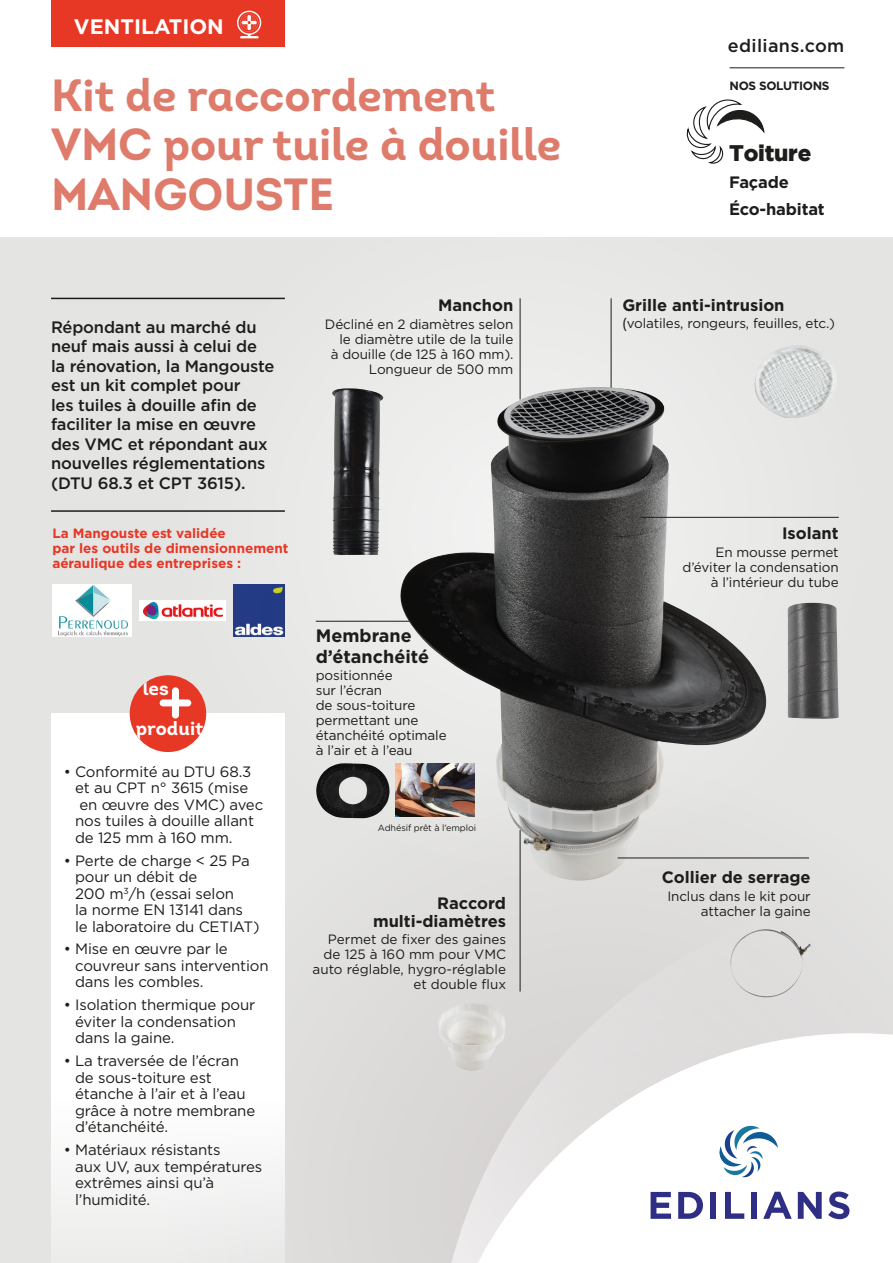
<style>
.page{position:relative;width:893px;height:1263px;background:#fff}
.page>*{position:absolute;margin:0;border:0;box-sizing:border-box;transform-origin:0 0}
.t1{font:45px/49.5px "Intro Bold Alt";letter-spacing:-.005em;color:#de7b6b}
.t2{font:900 22.5px "Gotham";letter-spacing:-.01em;color:#1d1d1b}
.t3{font:700 21px "Gotham";color:#fff}
.t4{font:700 19.05px/39.6px "Intro";color:#fff}
.t5{font:700 18px/20.4px "Gotham";color:#1d1d1b}
.t6{font:500 18px "Gotham";letter-spacing:.02em;color:#1d1d1b}
.t7{font:500 16.5px/19.5px "Gotham";letter-spacing:-.01em;color:#1d1d1b}
.t8{font:700 16.5px/18px "Gotham";color:#1d1d1b;text-align:right}
.t9{font:15px/16.5px "Gotham";letter-spacing:-.01em;color:#1d1d1b}
.t10{font:13.5px/15px "Gotham";letter-spacing:-.01em;color:#1d1d1b;text-align:right}
.t11{font:700 13.5px/15px "Gotham";color:#e73725}
.t12{font:700 12px "Gotham";letter-spacing:-.03em;color:#1d1d1b}
.t13{font:9px "Gotham";letter-spacing:-.01em;color:#1d1d1b}
.s1{font-family:"Bliss"}
</style>
<div class="page">
<div style="left:0;top:238px;width:893px;height:1025px;background:#e4e4e3"></div>
<svg style="left:354px;top:816px;width:455px;height:447px"></svg>
<hr style="left:520px;top:298px;width:1px;height:101px;background:#1d1d1b">
<hr style="left:611px;top:298px;width:1px;height:101px;background:#1d1d1b">
<hr style="left:520px;top:830px;width:1px;height:161px;background:#1d1d1b">
<div style="left:51px;top:0;width:234px;height:47px;background:#e73725"></div>
<svg style="left:237px;top:11px;width:24px;height:27px"></svg>
<img style="left:399px;top:387px;width:367px;height:493px">
<hr style="left:316px;top:621px;width:97px;height:1px;background:#1d1d1b">
<img style="left:742px;top:345px;width:94px;height:84px">
<img style="left:332px;top:388px;width:51px;height:167px">
<img style="left:788px;top:603px;width:51px;height:116px">
<hr style="left:618px;top:858px;width:191px;height:1px;background:#1d1d1b">
<hr style="left:641px;top:517px;width:198px;height:1px;background:#1d1d1b">
<div style="left:51px;top:714px;width:234px;height:549px;background:#fff"></div>
<div style="left:130px;top:675px;width:76px;height:77px;background:#e73725;border-radius:50%"></div>
<svg style="left:160px;top:687px;width:31px;height:31px"></svg>
<img style="left:437px;top:1002px;width:14px;height:31px">
<img style="left:316px;top:763px;width:74px;height:55px">
<img style="left:395px;top:763px;width:80px;height:53px">
<svg style="left:451px;top:890px;width:360px;height:143px"></svg>
<svg style="left:429px;top:1033px;width:464px;height:230px;fill:#fff"></svg>
<svg style="left:718px;top:1124px;width:60px;height:54px;background:#c7d8e6"></svg>
<svg style="left:651px;top:1192px;width:20px;height:27px"></svg>
<svg style="left:678px;top:1192px;width:25px;height:27px"></svg>
<div style="left:710px;top:1192px;width:6px;height:27px;background:#2d2e84"></div>
<svg style="left:725px;top:1192px;width:19px;height:27px"></svg>
<div style="left:751px;top:1192px;width:6px;height:27px;background:#2d2e84"></div>
<svg style="left:763px;top:1192px;width:29px;height:27px"></svg>
<svg style="left:798px;top:1192px;width:24px;height:27px"></svg>
<svg style="left:828px;top:1191px;width:21px;height:28px"></svg>
<svg style="left:686px;top:99px;width:79px;height:65px"></svg>
<hr style="left:730px;top:67px;width:114px;height:1px;background:#1d1d1b">
<hr style="left:51px;top:510px;width:234px;height:2px;background:#1d1d1b">
<hr style="left:51px;top:298px;width:234px;height:1px;background:#1d1d1b">
<img style="left:53px;top:585px;width:78px;height:51px">
<div style="left:139px;top:600px;width:87px;height:21px;background:#fff"></div>
<img style="left:144px;top:602px;width:78px;height:16px">
<img style="left:234px;top:585px;width:51px;height:51px">
<h3 class="t3" style="left:74px;top:12px;width:151px">VENTILATION</h3>
<h1 class="t1" style="left:51px;top:70px;width:512px">Kit de raccordement<br>VMC pour tuile à douille<br>MANGOUSTE</h1>
<p class="t7" style="left:51px;top:317px;width:225px">Répondant au marché du neuf mais aussi à celui de la rénovation, la Mangouste est un kit complet pour<br>les tuiles à douille afin de faciliter la mise en œuvre des VMC et répondant aux nouvelles réglementations (DTU 68.3 et CPT 3615).</p>
<p class="t11" style="left:52px;top:526px;width:238px">La Mangouste est validée<br>par les outils de dimensionnement aéraulique des entreprises :</p>
<p class="t4" style="left:136px;top:669px;width:70px;text-indent:7px">les produit</p>
<p class="t9" style="left:75px;top:763px;width:190px;text-indent:-11px">• Conformité au DTU 68.3 et au CPT n° 3615 (mise en œuvre des VMC) avec nos tuiles à douille allant de 125 mm à 160 mm.</p>
<p class="t9" style="left:75px;top:852px;width:186px;text-indent:-11px">• Perte de charge &lt; 25 Pa pour un débit de<br>200 m<sup>3</sup>/h (essai selon<br>la norme EN 13141 dans<br>le laboratoire du CETIAT)</p>
<p class="t9" style="left:75px;top:940px;width:195px;text-indent:-11px">• Mise en œuvre par le couvreur sans intervention dans les combles.</p>
<p class="t9" style="left:75px;top:996px;width:182px;text-indent:-11px">• Isolation thermique pour éviter la condensation dans la gaine.</p>
<p class="t9" style="left:75px;top:1052px;width:182px;text-indent:-11px">• La traversée de l’écran de sous-toiture est étanche à l’air et à l’eau grâce à notre membrane d’étanchéité.</p>
<p class="t9" style="left:75px;top:1141px;width:189px;text-indent:-11px">• Matériaux résistants<br>aux UV, aux températures extrêmes ainsi qu’à l’humidité.</p>
<p class="t8" style="left:438px;top:296px;width:77px">Manchon</p>
<p class="t10" style="left:325px;top:316px;width:190px">Décliné en 2 diamètres selon le diamètre utile de la tuile<br>à douille (de 125 à 160 mm).<br>Longueur de 500 mm</p>
<p class="t5" style="left:316px;top:626px;width:115px">Membrane d’étanchéité</p>
<p class="t10" style="left:316px;top:668px;width:132px;text-align:left">positionnée<br>sur l’écran<br>de sous-toiture permettant une étanchéité optimale à l’air et à l’eau</p>
<p class="t13" style="left:378px;top:822px;width:100px">Adhésif prêt à l’emploi</p>
<p class="t8" style="left:373px;top:894px;width:135px">Raccord multi-diamètres</p>
<p class="t10" style="left:313px;top:931px;width:195px">Permet de fixer des gaines de 125 à 160 mm pour VMC auto réglable, hygro-réglable et double flux</p>
<p class="t6" style="left:728px;top:34px;width:118px">edilians.com</p>
<p class="t12" style="left:730px;top:78px;width:101px">NOS SOLUTIONS</p>
<h2 class="t2" style="left:729px;top:140px;width:84px">Toiture</h2>
<p class="t8" style="left:729px;top:169px;width:97px;line-height:27px;text-align:left">Façade<br>Éco-habitat</p>
<p class="t8" style="left:622px;top:296px;width:164px">Grille anti-intrusion</p>
<p class="t10" style="left:622px;top:316px;width:214px"><span class="s1">(</span>volatiles, rongeurs, feuilles, etc.)</p>
<p class="t8" style="left:782px;top:524px;width:58px">Isolant</p>
<p class="t10" style="left:682px;top:544px;width:158px">En mousse permet d’éviter la condensation à l’intérieur du tube</p>
<p class="t8" style="left:662px;top:868px;width:150px">Collier de serrage</p>
<p class="t10" style="left:667px;top:888px;width:145px">Inclus dans le kit pour attacher la gaine</p>
</div>
